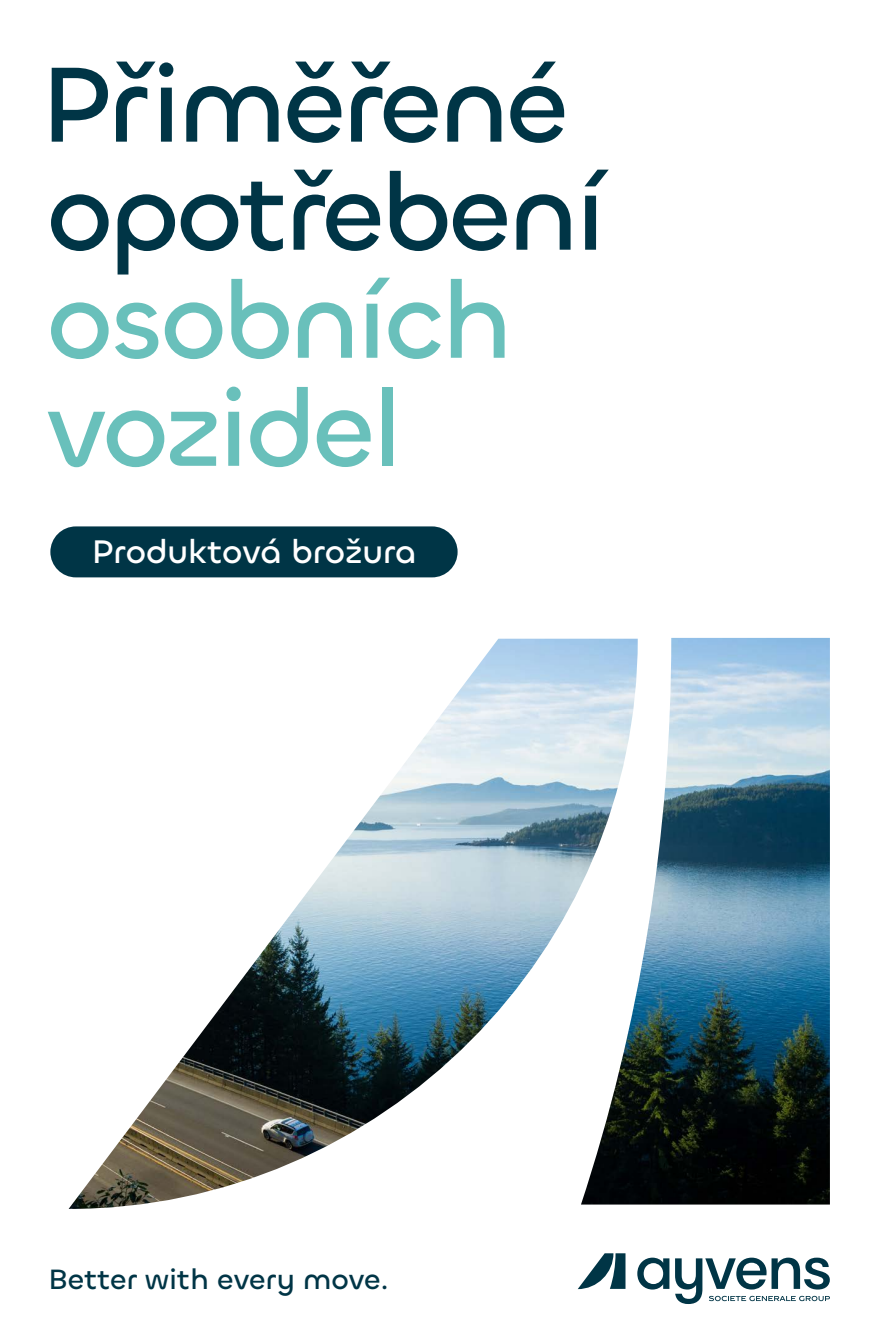
<style>
.page{position:relative;width:881px;height:1340px;background:#fff}
.page>*{position:absolute;margin:0;border:0;box-sizing:border-box;transform-origin:0 0}
.t1{font:500 110.25px/108px "Chillax";letter-spacing:-.03em;color:#69c0bb}
.t2{font:500 110.25px "Chillax";letter-spacing:-.03em;color:#003546}
.t3{font:500 33.75px "Chillax";color:#fff}
.t4{font:500 28.8px "Chillax";color:#003546}
.s1{color:#003546}
</style>
<div class="page">
<div style="left:50px;top:526px;width:407px;height:51px;background:#003546;border-radius:25px"></div>
<svg style="left:578px;top:1253px;width:251px;height:50px"></svg>
<img style="left:69px;top:638px;width:760px;height:570px">
<p class="t2" style="left:40px;top:37px;width:530px">Př iměřené</p>
<p class="t1" style="left:47px;top:158px;width:560px"><span class="s1">opotřebení </span>osobních vozidel</p>
<p class="t3" style="left:92px;top:531px;width:326px">Produktová brožura</p>
<p class="t4" style="left:48px;top:1261px;width:342px">Better with every move.</p>
</div>
